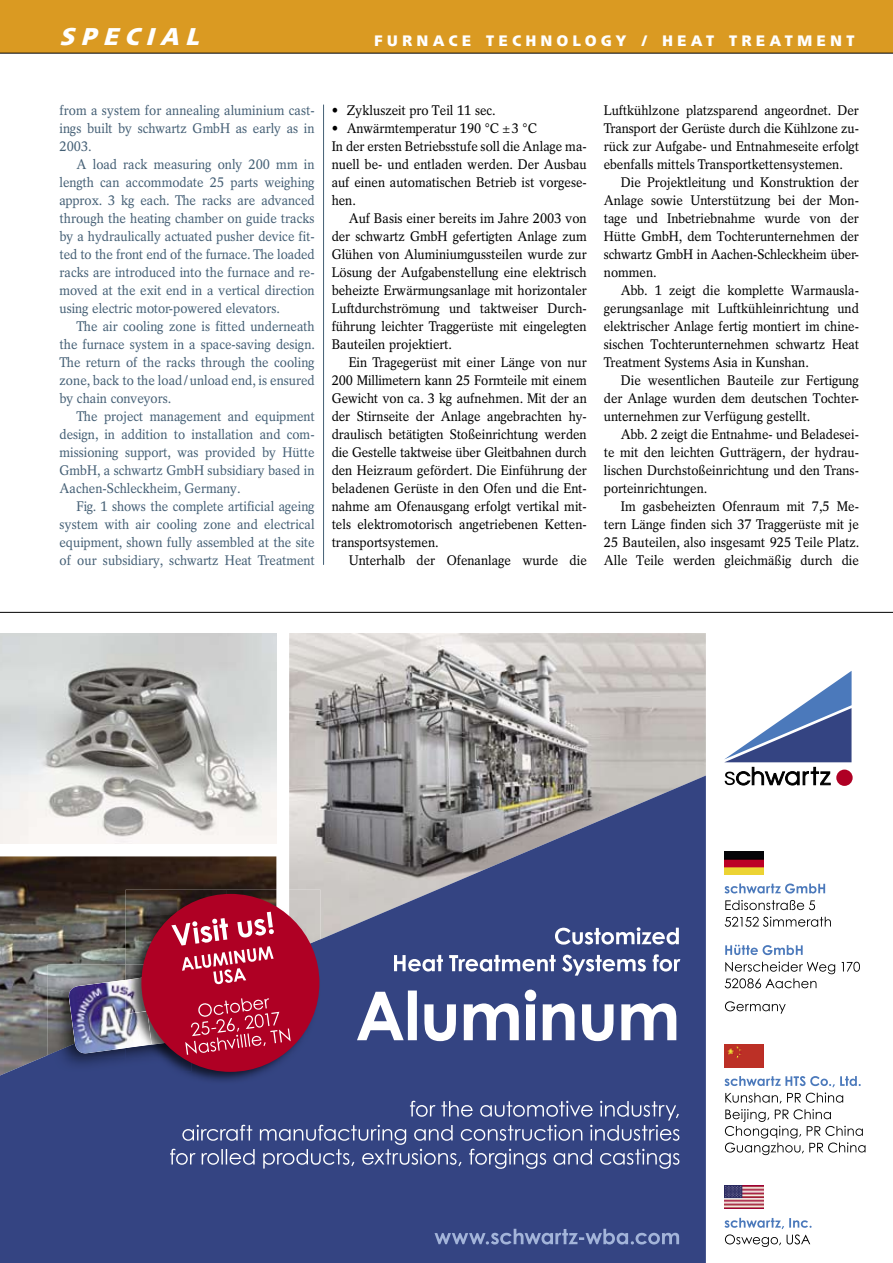
<style>
.page{position:relative;width:893px;height:1263px;background:#fff}
.page>*{position:absolute;margin:0;border:0;box-sizing:border-box;transform-origin:0 0}
.t1{font:italic 700 24px "Freeborn SB";color:#fff}
.t2{font:700 15px "Freeborn SB";letter-spacing:.315em;color:#fff}
.t3{font:13.8px/18px "Rotation LT Std";color:#000;text-align:justify;scale:.93 1}
.t4{font:13.8px/18px "Rotation LT Std";color:#445f75;text-align:justify;scale:.93 1}
</style>
<div class="page">
<div style="left:0;top:0;width:893px;height:53px;background:#da9a22"></div>
<hr style="left:0;top:53px;width:893px;height:1px;background:#000">
<img style="left:289px;top:634px;width:417px;height:141px">
<img style="left:0;top:634px;width:276px;height:141px">
<svg style="left:0;top:775px;width:706px;height:488px;fill:#344482"></svg>
<svg style="left:170px;top:1101px;width:509px;height:68px"></svg>
<svg style="left:357px;top:989px;width:319px;height:52px"></svg>
<svg style="left:394px;top:954px;width:286px;height:21px"></svg>
<svg style="left:555px;top:927px;width:124px;height:18px"></svg>
<img style="left:48px;top:965px;width:20px;height:78px">
<img style="left:48px;top:1043px;width:78px;height:28px">
<img style="left:276px;top:890px;width:13px;height:22px">
<img style="left:289px;top:890px;width:31px;height:49px">
<img style="left:126px;top:890px;width:100px;height:22px">
<img style="left:226px;top:890px;width:50px;height:17px">
<img style="left:126px;top:939px;width:194px;height:145px">
<img style="left:126px;top:1055px;width:66px;height:16px">
<div style="left:141px;top:894px;width:178px;height:178px;background:#af0024;border-radius:50%"></div>
<img style="left:68px;top:912px;width:223px;height:143px">
<img style="left:724px;top:1044px;width:39px;height:23px">
<svg style="left:725px;top:1109px;width:140px;height:46px"></svg>
<svg style="left:724px;top:1076px;width:137px;height:27px"></svg>
<img style="left:724px;top:1185px;width:39px;height:24px">
<svg style="left:0;top:1218px;width:812px;height:29px"></svg>
<img style="left:724px;top:851px;width:39px;height:23px">
<svg style="left:725px;top:916px;width:106px;height:11px"></svg>
<svg style="left:725px;top:900px;width:90px;height:10px"></svg>
<svg style="left:724px;top:883px;width:101px;height:10px"></svg>
<svg style="left:725px;top:1001px;width:61px;height:13px"></svg>
<svg style="left:725px;top:961px;width:135px;height:27px"></svg>
<svg style="left:725px;top:945px;width:78px;height:10px"></svg>
<svg style="left:724px;top:671px;width:128px;height:114px"></svg>
<hr style="left:0;top:612px;width:893px;height:1px;background:#000">
<hr style="left:323px;top:105px;width:1px;height:460px;background:#445f75">
<h1 class="t1" style="left:60px;top:23px;width:65px">SPECIAL</h1>
<p class="t2" style="left:374px;top:32px;width:482px">FURNACE TECHNOLOGY / HEAT TREATMENT</p>
<p class="t4" style="left:60px;top:101px;width:276px">from a system for annealing aluminium cast&shy;ings built by schwartz GmbH as early as in 2003.</p>
<p class="t4" style="left:60px;top:155px;width:276px;text-indent:17px">A load rack measuring only 200 mm in length can accommodate 25 parts weighing approx. 3 kg each. The racks are advanced through the heating chamber on guide tracks by a hydraulically actuated pusher device fit&shy;ted to the front end of the furnace. The loaded racks are introduced into the furnace and re&shy;moved at the exit end in a vertical direction using electric motor-powered elevators.</p>
<p class="t4" style="left:60px;top:317px;width:276px;text-indent:17px">The air cooling zone is fitted underneath the furnace system in a space-saving design.<br>The return of the racks through the cooling zone, back to the load/unload end, is ensured by chain conveyors.</p>
<p class="t4" style="left:60px;top:407px;width:276px;text-indent:17px">The project management and equipment design, in addition to installation and com&shy;missioning support, was provided by Hütte GmbH, a schwartz GmbH subsidiary based in Aachen-Schleckheim, Germany.</p>
<p class="t4" style="left:60px;top:497px;width:276px;text-indent:17px">Fig. 1 shows the complete artificial ageing system with air cooling zone and electrical equipment, shown fully assembled at the site of our subsidiary, schwartz Heat Treatment</p>
<p class="t3" style="left:332px;top:101px;width:178px">• Zykluszeit pro Teil 11 sec.</p>
<p class="t3" style="left:332px;top:119px;width:276px;text-align:left">• Anwärmtemperatur 190 °C ±3 °C<br>In der ersten Betriebsstufe soll die Anlage ma&shy;nuell be- und entladen werden. Der Aus-bau auf einen automatischen Betrieb ist vorgese&shy;hen.</p>
<p class="t3" style="left:332px;top:209px;width:276px;text-indent:17px">Auf Basis einer bereits im Jahre 2003 von der schwartz GmbH gefertigten Anlage zum Glühen von Aluminiumgussteilen wurde zur Lösung der Aufgabenstellung eine elektrisch beheizte Erwärmungsanlage mit horizontaler Luftdurchströmung und taktweiser Durch&shy;führung leichter Traggerüste mit eingelegten Bauteilen projektiert.</p>
<p class="t3" style="left:332px;top:353px;width:276px;text-indent:17px">Ein Tragegerüst mit einer Länge von nur 200 Millimetern kann 25 Formteile mit einem Gewicht von ca. 3 kg aufnehmen. Mit der an der Stirnseite der Anlage angebrachten hy&shy;draulisch betätigten Stoßeinrichtung werden die Gestelle taktweise über Gleitbahnen durch den Heizraum gefördert. Die Einführung der beladenen Gerüste in den Ofen und die Ent&shy;nahme am Ofenausgang erfolgt vertikal mit&shy;tels elektromotorisch angetriebenen Ketten&shy;transportsystemen.</p>
<p class="t3" style="left:349px;top:551px;width:258px">Unterhalb der Ofenanlage wurde die</p>
<p class="t3" style="left:604px;top:101px;width:276px">Luftkühlzone platzsparend angeordnet. Der Transport der Gerüste durch die Kühlzone zu&shy;rück zur Aufgabe- und Entnahmeseite erfolgt ebenfalls mittels Transportkettensystemen.</p>
<p class="t3" style="left:604px;top:173px;width:276px;text-indent:17px">Die Projektleitung und Konstruktion der Anlage sowie Unterstützung bei der Mon&shy;tage und Inbetriebnahme wurde von der Hütte GmbH, dem Tochterunternehmen der schwartz GmbH in Aachen-Schleckheim über&shy;nommen.</p>
<p class="t3" style="left:604px;top:281px;width:276px;text-indent:17px">Abb. 1 zeigt die komplette Warmausla&shy;gerungsanlage mit Luftkühleinrichtung und elektrischer Anlage fertig montiert im chine&shy;sischen Tochterunternehmen schwartz Heat Treatment Systems Asia in Kunshan.</p>
<p class="t3" style="left:604px;top:371px;width:276px;text-indent:17px">Die wesentlichen Bauteile zur Fertigung der Anlage wurden dem deutschen Tochter&shy;unternehmen zur Verfügung gestellt.</p>
<p class="t3" style="left:604px;top:425px;width:276px;text-indent:17px">Abb. 2 zeigt die Entnahme- und Beladesei&shy;te mit den leichten Gutträgern, der hydrau&shy;lischen Durchstoßeinrichtung und den Trans&shy;porteinrichtungen.</p>
<p class="t3" style="left:604px;top:497px;width:276px;text-indent:17px">Im gasbeheizten Ofenraum mit 7,5 Me&shy;tern Länge finden sich 37 Traggerüste mit je 25 Bauteilen, also insgesamt 925 Teile Platz.<br>Alle Teile werden gleichmäßig durch die</p>
</div>
